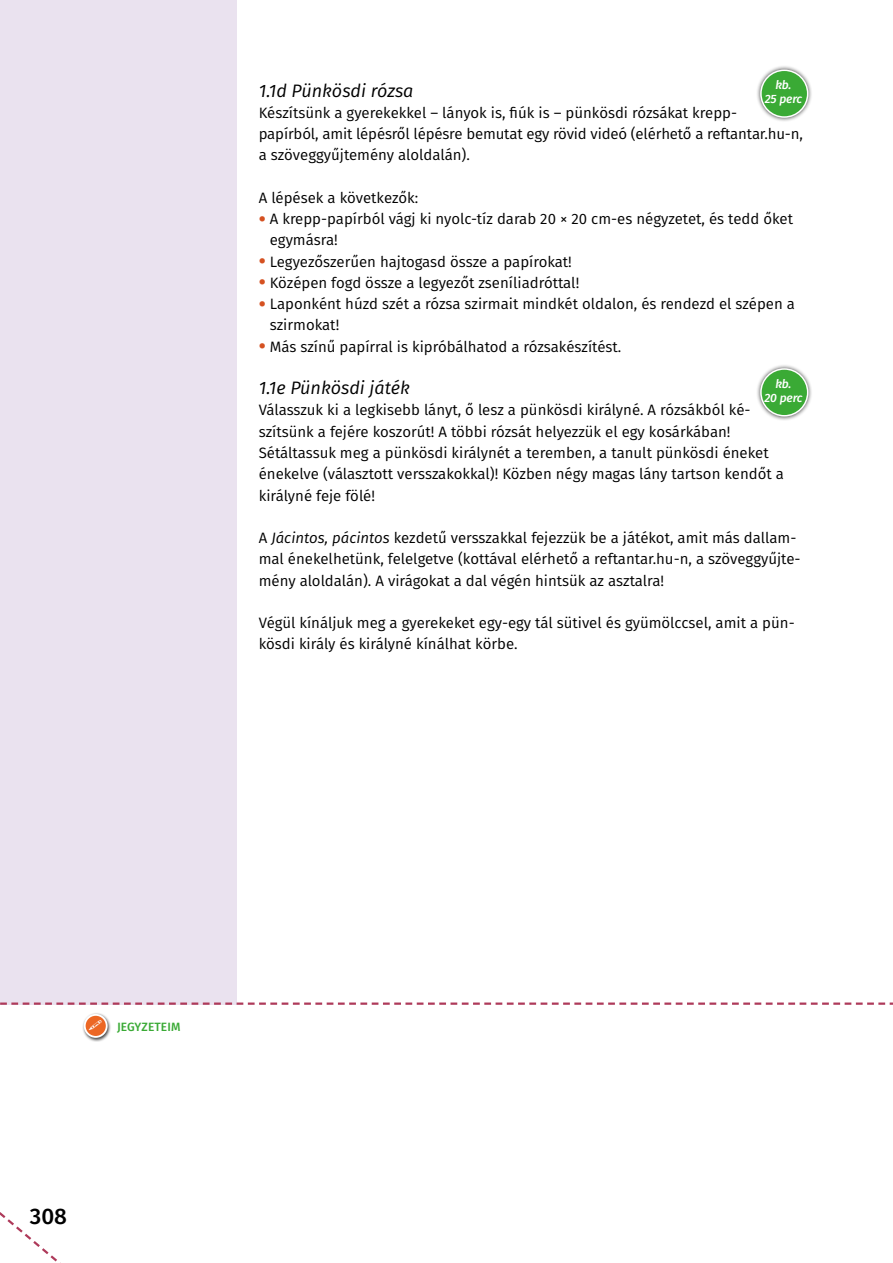
<style>
.page{position:relative;width:893px;height:1263px;background:#fff}
.page>*{position:absolute;margin:0;border:0;box-sizing:border-box;transform-origin:0 0}
.t1{font:500 22.5px "Fira Sans";color:#000}
.t2{font:italic 18px "Fira Sans";color:#000}
.t3{font:15px/21.3px "Fira Sans";color:#000}
.t4{font:italic 500 12px/13.5px "Fira Sans";letter-spacing:-.01em;color:#fff;text-align:center}
.t5{font:500 12px "Fira Sans";letter-spacing:.01em;color:#3aaa35}
.s1{font-weight:500;font-size:21px;color:#d55121}
.s2{font-style:italic}
</style>
<div class="page">
<div style="left:0;top:0;width:237px;height:1005px;background:#eae2ef"></div>
<div style="left:82px;top:1012px;width:30px;height:30px;background:#000;opacity:.75"></div>
<svg style="left:85px;top:1015px;width:22px;height:22px"></svg>
<div style="left:84px;top:1014px;width:24px;height:24px;border:2px solid #fff;border-radius:50%"></div>
<svg style="left:0;top:1212px;width:61px;height:51px"></svg>
<svg style="left:0;top:1002px;width:893px;height:3px"></svg>
<div style="left:756px;top:364px;width:57px;height:57px;background:#000;opacity:.75"></div>
<div style="left:761px;top:369px;width:47px;height:47px;background:#3aaa35;border-radius:50%"></div>
<div style="left:760px;top:368px;width:48px;height:48px;border:2px solid #fff;border-radius:50%"></div>
<div style="left:756px;top:65px;width:57px;height:57px;background:#000;opacity:.75"></div>
<div style="left:761px;top:70px;width:47px;height:47px;background:#3aaa35;border-radius:50%"></div>
<div style="left:760px;top:70px;width:48px;height:48px;border:2px solid #fff;border-radius:50%"></div>
<svg style="left:89px;top:1020px;width:13px;height:10px"></svg>
<p class="t4" style="left:765px;top:78px;width:39px">kb.<br>25 perc</p>
<p class="t2" style="left:259px;top:77px;width:156px">1.1d Pünkösdi rózsa</p>
<p class="t3" style="left:259px;top:102px;width:546px">Készítsünk a gyerekekkel – lányok is, fiúk is – pünkösdi rózsákat krepp-<br>papírból, amit lépésről lépésre bemutat egy rövid videó (elérhető a reftantar.hu-n, a szöveggyűjtemény aloldalán).</p>
<p class="t3" style="left:259px;top:187px;width:161px">A lépések a következők:</p>
<p class="t3" style="left:270px;top:208px;width:525px;text-indent:-11px"><span class="s1">•</span> A krepp-papírból vágj ki nyolc-tíz darab 20 × 20 cm-es négyzetet, és tedd őket egymásra!</p>
<p class="t3" style="left:259px;top:250px;width:315px"><span class="s1">•</span> Legyezőszerűen hajtogasd össze a papírokat!</p>
<p class="t3" style="left:259px;top:272px;width:322px"><span class="s1">•</span> Középen fogd össze a legyezőt zseníliadróttal!</p>
<p class="t3" style="left:270px;top:293px;width:527px;text-indent:-11px"><span class="s1">•</span> Laponként húzd szét a rózsa szirmait mindkét oldalon, és rendezd el szépen a szirmokat!</p>
<p class="t3" style="left:259px;top:335px;width:364px"><span class="s1">•</span> Más színű papírral is kipróbálhatod a rózsakészítést.</p>
<p class="t2" style="left:259px;top:375px;width:153px">1.1e Pünkösdi játék</p>
<p class="t3" style="left:259px;top:399px;width:527px">Válasszuk ki a legkisebb lányt, ő lesz a pünkösdi királyné. A rózsákból ké&shy;szítsünk a fejére koszorút! A többi rózsát helyezzük el egy kosárkában!<br>Sétáltassuk meg a pünkösdi királynét a teremben, a tanult pünkösdi éneket énekelve (választott versszakokkal)! Közben négy magas lány tartson kendőt a királyné feje fölé!</p>
<p class="t3" style="left:259px;top:527px;width:543px">A <span class="s2">Jácintos, pácintos</span> kezdetű versszakkal fejezzük be a játékot, amit más dallam&shy;mal énekelhetünk, felelgetve (kottával elérhető a reftantar.hu-n, a szöveggyűjte&shy;mény aloldalán). A virágokat a dal végén hintsük az asztalra!</p>
<p class="t3" style="left:259px;top:612px;width:537px">Végül kínáljuk meg a gyerekeket egy-egy tál sütivel és gyümölccsel, amit a pün&shy;kösdi király és királyné kínálhat körbe.</p>
<p class="t4" style="left:764px;top:377px;width:40px">kb.<br>20 perc</p>
<p class="t5" style="left:117px;top:1017px;width:65px">JEGYZETEIM</p>
<h1 class="t1" style="left:30px;top:1198px;width:39px">308</h1>
</div>
